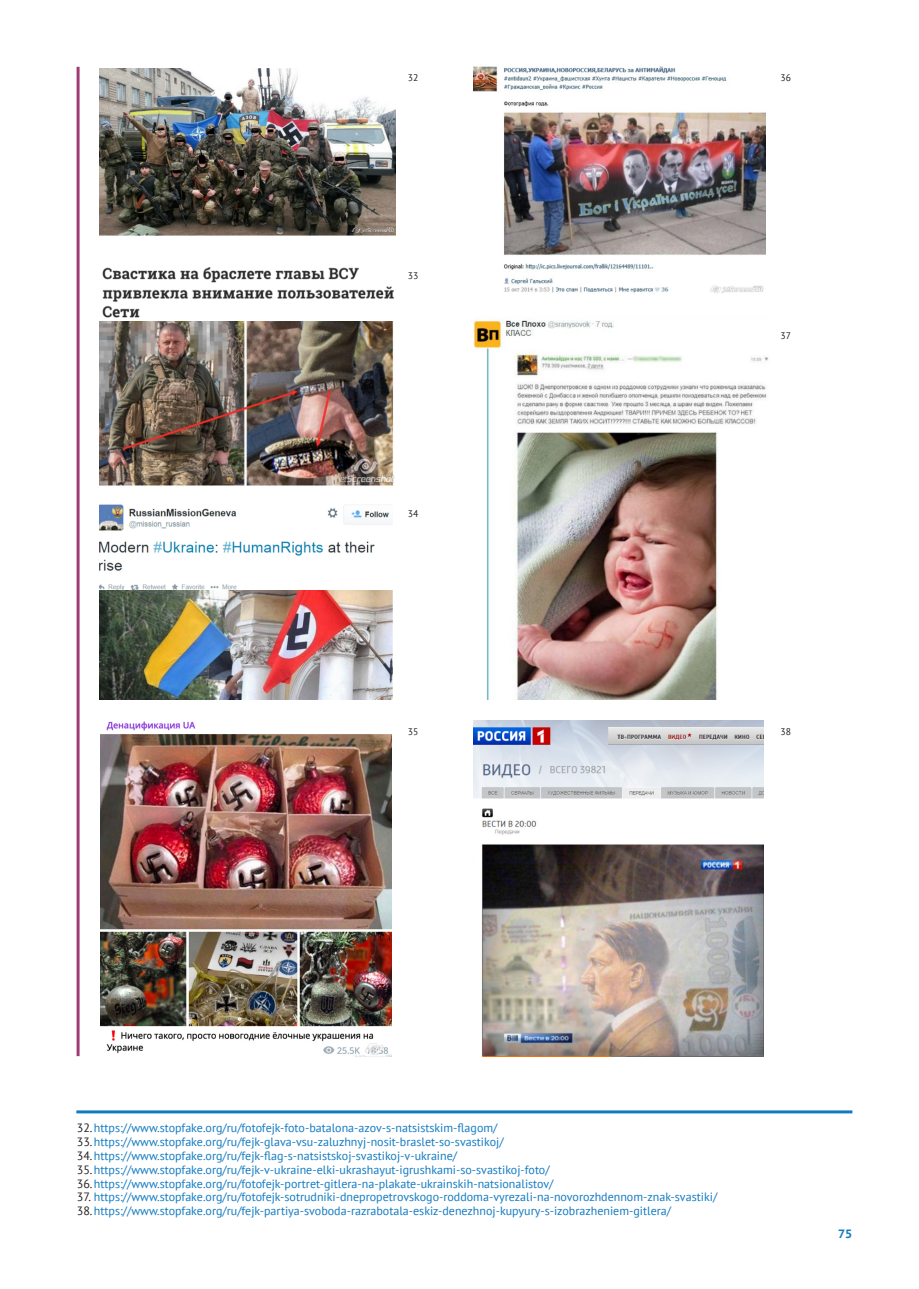
<style>
.page{position:relative;width:919px;height:1289px;background:#fff}
.page>*{position:absolute;margin:0;border:0;box-sizing:border-box;transform-origin:0 0}
.t1{font:12px "PT Sans";color:#127ac2}
.t2{font:700 12px "PT Sans Caption";color:#127ac2}
.t3{font:9.6px "PT Sans";color:#231f20}
.s1{color:#231f20}
</style>
<div class="page">
<img style="left:101px;top:721px;width:290px;height:335px">
<img style="left:473px;top:318px;width:295px;height:381px">
<img style="left:473px;top:720px;width:290px;height:336px">
<img style="left:99px;top:69px;width:297px;height:167px">
<hr style="left:77px;top:67px;width:3px;height:989px;background:#a13b73">
<img style="left:99px;top:267px;width:295px;height:55px">
<img style="left:99px;top:322px;width:296px;height:164px">
<img style="left:473px;top:66px;width:292px;height:227px">
<img style="left:99px;top:504px;width:293px;height:195px">
<hr style="left:76px;top:1110px;width:776px;height:3px;background:#127ac2">
<p class="t3" style="left:408px;top:72px;width:12px">32</p>
<p class="t3" style="left:408px;top:270px;width:12px">33</p>
<p class="t3" style="left:408px;top:507px;width:12px">34</p>
<p class="t3" style="left:780px;top:72px;width:12px">36</p>
<p class="t3" style="left:780px;top:329px;width:12px">37</p>
<p class="t3" style="left:408px;top:725px;width:12px">35</p>
<p class="t3" style="left:780px;top:725px;width:12px">38</p>
<p class="t1" style="left:77px;top:1120px;width:422px"><span class="s1">32.</span>https://www.stopfake.org/ru/fotofejk-foto-batalona-azov-s-natsistskim-flagom/</p>
<p class="t1" style="left:77px;top:1134px;width:428px"><span class="s1">33.</span>https://www.stopfake.org/ru/fejk-glava-vsu-zaluzhnyj-nosit-braslet-so-svastikoj/</p>
<p class="t1" style="left:77px;top:1147px;width:382px"><span class="s1">34.</span>https://www.stopfake.org/ru/fejk-flag-s-natsistskoj-svastikoj-v-ukraine/</p>
<p class="t1" style="left:77px;top:1161px;width:474px"><span class="s1">35.</span>https://www.stopfake.org/ru/fejk-v-ukraine-elki-ukrashayut-igrushkami-so-svastikoj-foto/</p>
<p class="t1" style="left:77px;top:1175px;width:478px"><span class="s1">36.</span>https://www.stopfake.org/ru/fotofejk-portret-gitlera-na-plakate-ukrainskih-natsionalistov/</p>
<p class="t1" style="left:77px;top:1189px;width:642px"><span class="s1">37.</span> https://www.stopfake.org/ru/fotofejk-sotrudniki-dnepropetrovskogo-roddoma-vyrezali-na-novorozhdennom-znak-svastiki/</p>
<p class="t1" style="left:77px;top:1203px;width:595px"><span class="s1">38.</span>https://www.stopfake.org/ru/fejk-partiya-svoboda-razrabotala-eskiz-denezhnoj-kupyury-s-izobrazheniem-gitlera/</p>
<p class="t2" style="left:837px;top:1225px;width:16px">75</p>
</div>
